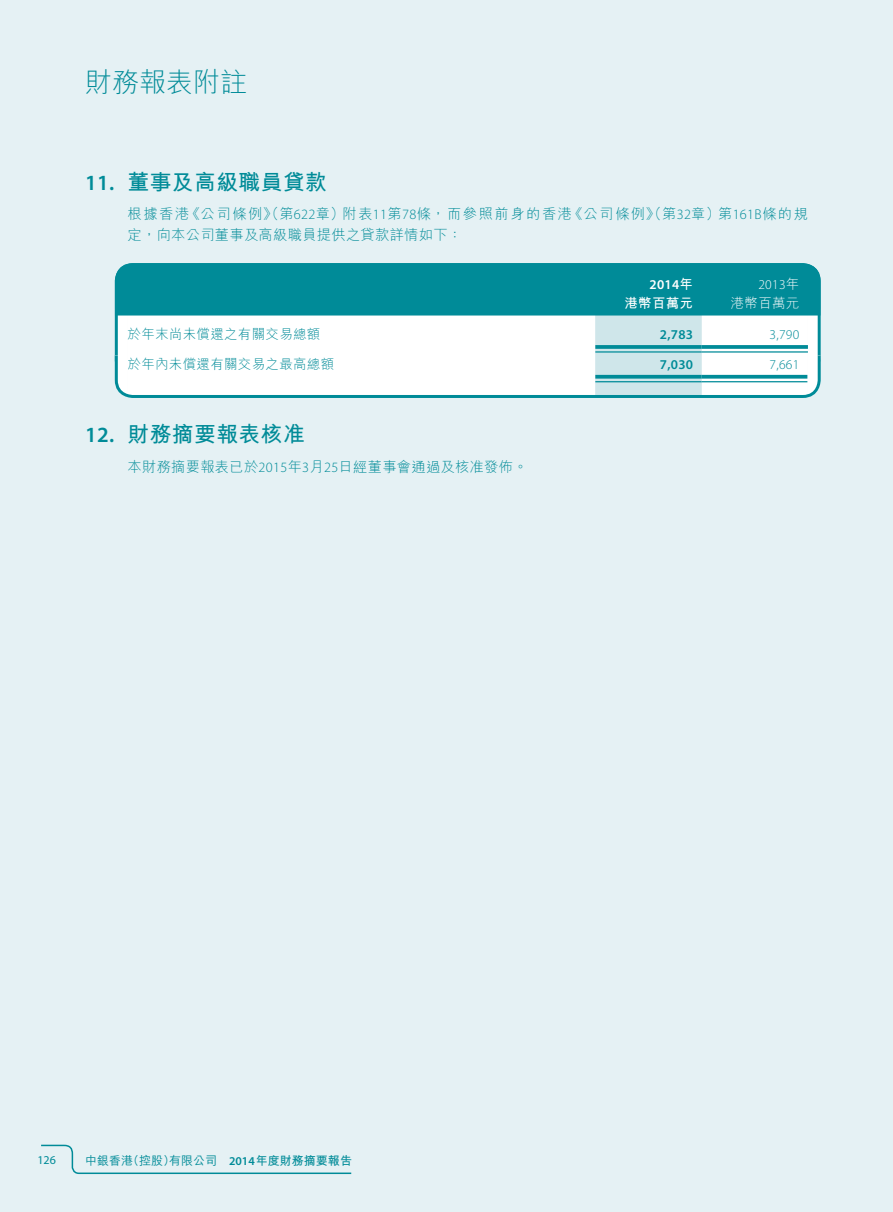
<style>
.page{position:relative;width:893px;height:1212px;background:#e5f1f4}
.page>*{position:absolute;margin:0;border:0;box-sizing:border-box;transform-origin:0 0}
.t1{font:300 27px "M Hei HK";color:#008b98}
.t2{font:700 21.75px "M Hei HK";letter-spacing:.02em;color:#008b98}
.t3{font:300 14.25px/21px "M Hei HK";letter-spacing:.065em;color:#008b98}
.t4{font:300 14.25px "M Hei HK";letter-spacing:.02em;color:#008b98}
.t5{font:300 13.5px "M Hei HK";letter-spacing:.02em;color:#008b98}
.t6{font:600 13.5px "Myriad Pro";letter-spacing:.02em;color:#008b98}
.t7{font:300 13.5px "Myriad Pro";letter-spacing:.02em;color:#008b98}
.t8{font:600 13.5px "Myriad Pro";color:#fff}
.t9{font:300 13.5px "Myriad Pro";color:#fff}
.t10{font:700 13.5px "M Hei HK";letter-spacing:.02em;color:#fff}
.t11{font:300 13.5px "M Hei HK";letter-spacing:.02em;color:#fff}
.t12{font:500 12px "M Hei HK";color:#008b98}
.t13{font:12px "Myriad Pro";color:#008b98}
.s1{font-family:"Myriad Pro";font-weight:600}
.s2{font-family:"Myriad Pro"}
.s3{font-family:"M Hei HK";font-weight:700}
.s4{font-family:"M Hei HK"}
.s5{font-weight:700}
</style>
<div class="page">
<svg style="left:41px;top:1144px;width:311px;height:31px"></svg>
<svg style="left:114px;top:263px;width:707px;height:135px;background:#8bcad0"></svg>
<h1 class="t1" style="left:85px;top:63px;width:163px">財務報表附註</h1>
<h2 class="t2" style="left:85px;top:166px;width:243px"><span class="s1">11.</span> 董事及高級職員貸款</h2>
<p class="t3" style="left:128px;top:203px;width:682px">根據香港《公司條例》（第<span class="s2">622</span>章）附表<span class="s2">11</span>第<span class="s2">78</span>條，而參照前身的香港《公司條例》（第<span class="s2">32</span>章）第<span class="s2">161B</span>條的規定，向本公司董事及高級職員提供之貸款詳情如下：</p>
<p class="t8" style="left:650px;top:275px;width:45px">2014<span class="s3">年</span></p>
<p class="t9" style="left:758px;top:277px;width:43px">2013<span class="s4">年</span></p>
<p class="t10" style="left:624px;top:293px;width:70px">港幣百萬元</p>
<p class="t11" style="left:731px;top:294px;width:70px">港幣百萬元</p>
<p class="t5" style="left:128px;top:325px;width:194px">於年末尚未償還之有關交易總額</p>
<p class="t6" style="left:660px;top:326px;width:35px">2,783</p>
<p class="t7" style="left:769px;top:327px;width:31px">3,790</p>
<p class="t5" style="left:128px;top:354px;width:208px">於年內未償還有關交易之最高總額</p>
<p class="t6" style="left:660px;top:356px;width:35px">7,030</p>
<p class="t7" style="left:769px;top:357px;width:31px">7,661</p>
<h2 class="t2" style="left:85px;top:419px;width:221px"><span class="s1">12.</span> 財務摘要報表核准</h2>
<p class="t4" style="left:128px;top:457px;width:402px">本財務摘要報表已於<span class="s2">2015</span>年<span class="s2">3</span>月<span class="s2">25</span>日經董事會通過及核准發佈。</p>
<p class="t13" style="left:37px;top:1153px;width:20px">126</p>
<p class="t12" style="left:85px;top:1152px;width:268px">中銀香港（控股）有限公司 <span class="s1">2014</span><span class="s5">年度財務摘要報告</span></p>
</div>
